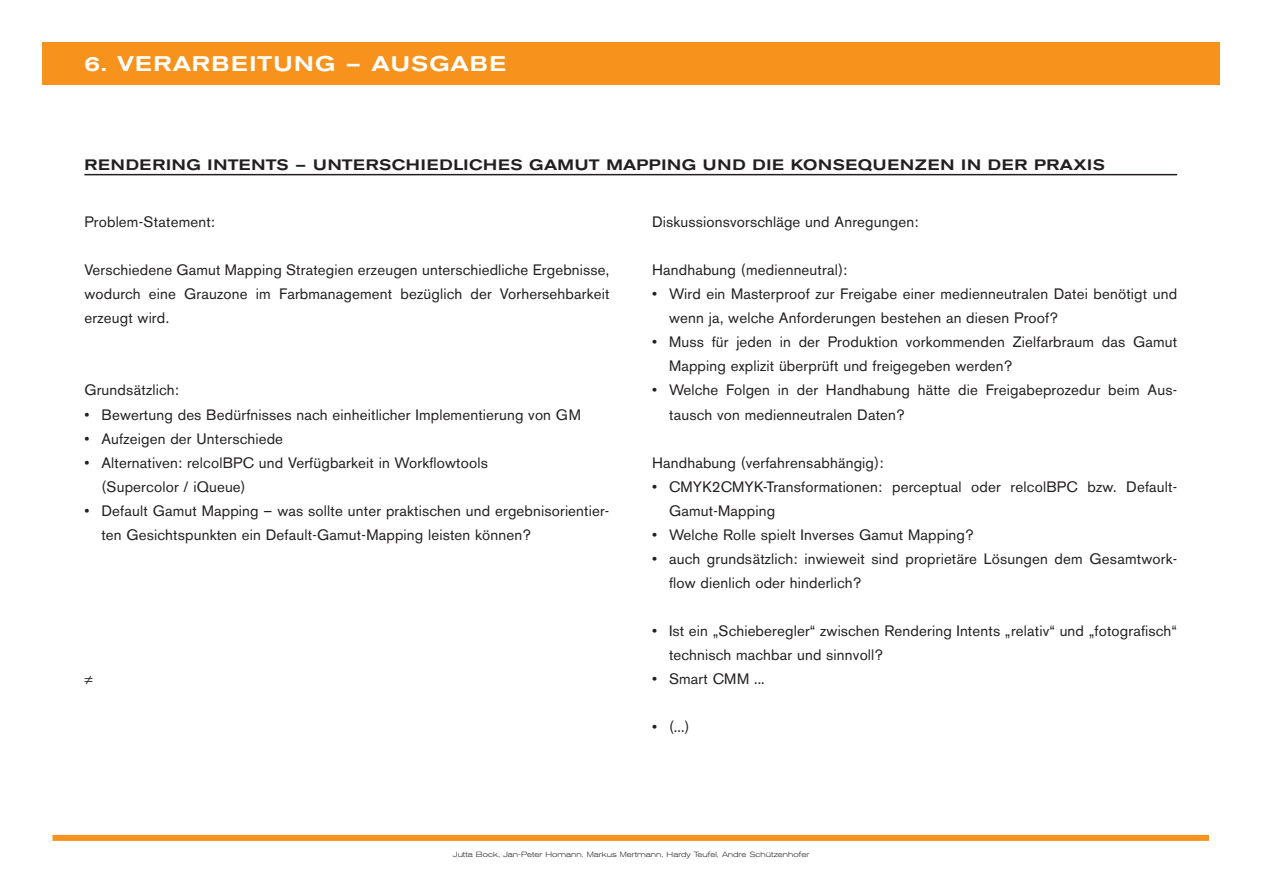
<style>
.page{position:relative;width:1263px;height:893px;background:#fff}
.page>*{position:absolute;margin:0;border:0;box-sizing:border-box;transform-origin:0 0}
.t1{font:500 21px "Akzidenz Grot Ext BQ";letter-spacing:.06em;color:#fff}
.t2{font:15px/24px "Akzidenz Grotesk BQ";letter-spacing:.01em;color:#231f20}
.t3{font:500 15px "Akzidenz Grot Ext BQ";letter-spacing:.035em;color:#231f20}
.t4{font:300 7.5px "Akzidenz Grot Ext BQ";color:#231f20}
</style>
<div class="page">
<div style="left:42px;top:42px;width:1178px;height:43px;background:#f7931d"></div>
<hr style="left:84px;top:174px;width:1093px;height:1px;background:#231f20">
<div style="left:52px;top:834px;width:1157px;height:6px;background:#f7931d"></div>
<h1 class="t1" style="left:84px;top:56px;width:423px">6. VERARBEITUNG – AUSGABE</h1>
<p class="t3" style="left:84px;top:159px;width:1022px">RENDERING INTENTS – UNTERSCHIEDLICHES GAMUT MAPPING UND DIE KONSEQUENZEN IN DER PRAXIS</p>
<p class="t2" style="left:84px;top:212px;width:132px">Problem-Statement:</p>
<p class="t2" style="left:84px;top:260px;width:527px;text-align:justify">Verschiedene Gamut Mapping Strategien erzeugen unterschiedliche Ergebnisse, wodurch eine Grauzone im Farbmanagement bezüglich der Vorhersehbarkeit erzeugt wird.</p>
<p class="t2" style="left:84px;top:380px;width:96px">Grundsätzlich:</p>
<p class="t2" style="left:84px;top:404px;width:498px">• Bewertung des Bedürfnisses nach einheitlicher Implementierung von GM</p>
<p class="t2" style="left:84px;top:428px;width:200px">• Aufzeigen der Unterschiede</p>
<p class="t2" style="left:101px;top:452px;width:388px;text-indent:-17px">• Alternativen: relcolBPC und Verfügbarkeit in Workflowtools (Supercolor / iQueue)</p>
<p class="t2" style="left:101px;top:500px;width:509px;text-indent:-17px">• Default Gamut Mapping – was sollte unter praktischen und ergebnisorientier&shy;ten Gesichtspunkten ein Default-Gamut-Mapping leisten können?</p>
<p class="t2" style="left:652px;top:212px;width:268px">Diskussionsvorschläge und Anregungen:</p>
<p class="t2" style="left:652px;top:260px;width:197px">Handhabung (medienneutral):</p>
<p class="t2" style="left:669px;top:284px;width:510px;text-indent:-17px">• Wird ein Masterproof zur Freigabe einer medienneutralen Datei benötigt und wenn ja, welche Anforderungen bestehen an diesen Proof?</p>
<p class="t2" style="left:669px;top:332px;width:510px;text-indent:-17px">• Muss für jeden in der Produktion vorkommenden Zielfarbraum das Gamut<br>Mapping explizit überprüft und freigegeben werden?</p>
<p class="t2" style="left:669px;top:380px;width:510px;text-indent:-17px">• Welche Folgen in der Handhabung hätte die Freigabeprozedur beim Aus&shy;tausch von medienneutralen Daten?</p>
<p class="t2" style="left:652px;top:452px;width:233px">Handhabung (verfahrensabhängig):</p>
<p class="t2" style="left:669px;top:476px;width:510px;text-indent:-17px">• CMYK2CMYK-Transformationen: perceptual oder relcolBPC bzw. Default-<br>Gamut-Mapping</p>
<p class="t2" style="left:652px;top:524px;width:323px">• Welche Rolle spielt Inverses Gamut Mapping?</p>
<p class="t2" style="left:669px;top:548px;width:510px;text-indent:-17px">• auch grundsätzlich: inwieweit sind proprietäre Lösungen dem Gesamtwork&shy;flow dienlich oder hinderlich?</p>
<p class="t2" style="left:669px;top:620px;width:510px;text-indent:-17px">• Ist ein „Schieberegler“ zwischen Rendering Intents „relativ“ und „fotografisch“ technisch machbar und sinnvoll?</p>
<p class="t2" style="left:652px;top:668px;width:114px">• Smart CMM ...</p>
<p class="t2" style="left:652px;top:716px;width:39px">• (...)</p>
<p class="t4" style="left:453px;top:851px;width:358px">Jutta Bock, Jan-Peter Homann, Markus Mertmann, Hardy Teufel, Andre Schützenhofer</p>
</div>
